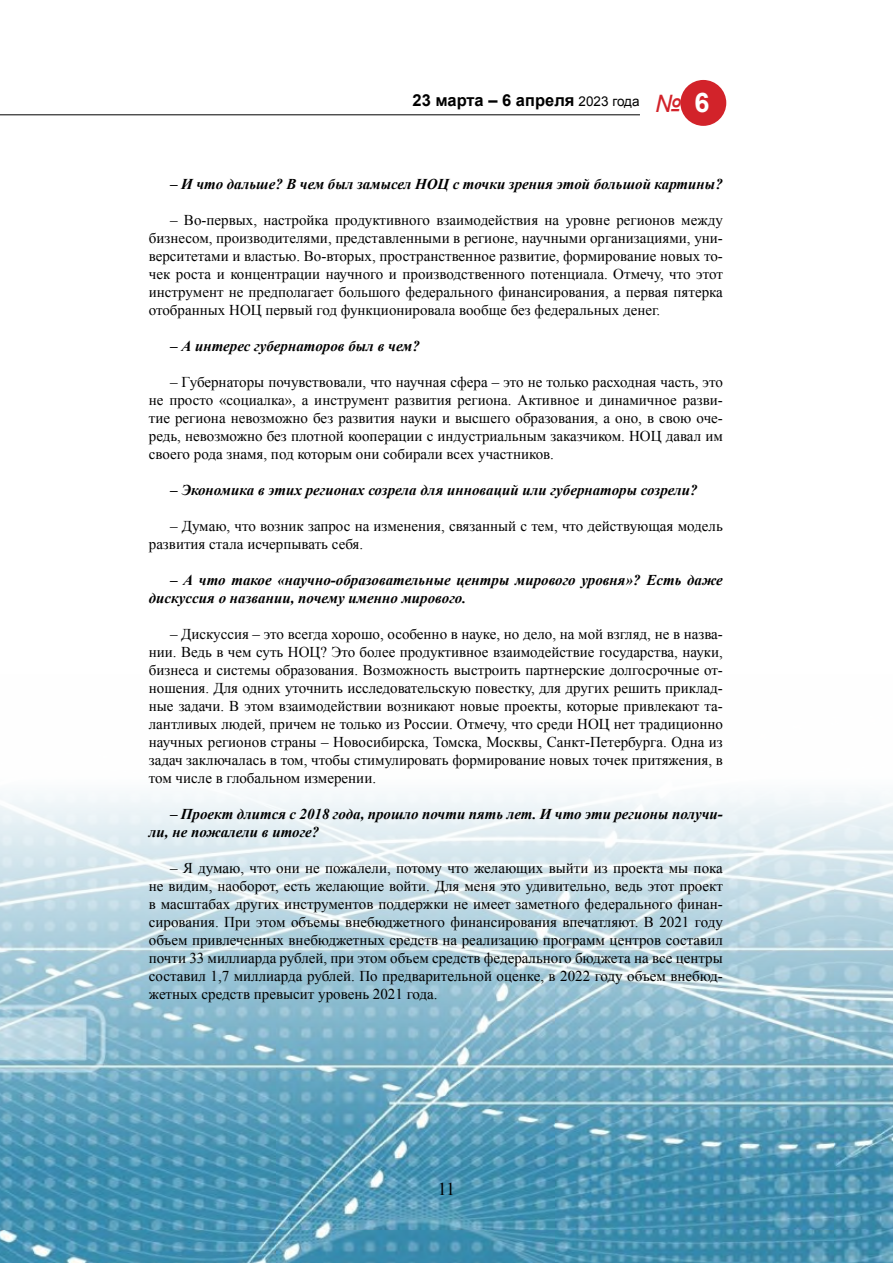
<style>
.page{position:relative;width:893px;height:1263px;background:#fff}
.page>*{position:absolute;margin:0;border:0;box-sizing:border-box;transform-origin:0 0}
.t1{font:18px "Times New Roman";color:#000}
.t2{font:700 16.5px "Arial";color:#000}
.t3{font:15px/18px "Times New Roman";color:#000;text-align:justify}
.t4{font:italic 700 15px/18px "Times New Roman";color:#000}
.s1{font-weight:400;font-size:13.5px}
.s2{font-weight:400;font-style:italic;font-size:24px;color:#d2232a}
.s3{font-size:27px;color:#fff}
</style>
<div class="page">
<img style="left:0;top:794px;width:893px;height:469px">
<hr style="left:0;top:114px;width:640px;height:1px;background:#000">
<div style="left:680px;top:80px;width:46px;height:46px;background:#d2232a;border-radius:50%"></div>
<p class="t2" style="left:413px;top:89px;width:299px">23 марта – 6 апреля <span class="s1">2023 года</span> <span class="s2">№</span> <span class="s3">6</span></p>
<p class="t4" style="left:170px;top:174px;width:554px">‒ И что дальше? В чем был замысел НОЦ с точки зрения этой большой картины?</p>
<p class="t3" style="left:149px;top:210px;width:576px;text-indent:21px">‒ Во-первых, настройка продуктивного взаимодействия на уровне регионов между бизнесом, производителями, представленными в регионе, научными организациями, уни&shy;верситетами и властью. Во-вторых, пространственное развитие, формирование новых то&shy;чек роста и концентрации научного и производственного потенциала. Отмечу, что этот инструмент не предполагает большого федерального финансирования, а первая пятерка отобранных НОЦ первый год функционировала вообще без федеральных денег.</p>
<p class="t4" style="left:170px;top:336px;width:251px">‒ А интерес губернаторов был в чем?</p>
<p class="t3" style="left:149px;top:372px;width:576px;text-indent:21px">‒ Губернаторы почувствовали, что научная сфера ‒ это не только расходная часть, это не просто «социалка», а инструмент развития региона. Активное и динамичное разви&shy;тие региона невозможно без развития науки и высшего образования, а оно, в свою оче&shy;редь, невозможно без плотной кооперации с индустриальным заказчиком. НОЦ давал им своего рода знамя, под которым они собирали всех участников.</p>
<p class="t4" style="left:170px;top:480px;width:529px">‒ Экономика в этих регионах созрела для инноваций или губернаторы созрели?</p>
<p class="t3" style="left:149px;top:516px;width:576px;text-indent:21px">‒ Думаю, что возник запрос на изменения, связанный с тем, что действующая модель развития стала исчерпывать себя.</p>
<p class="t4" style="left:149px;top:570px;width:576px;text-indent:21px">‒ А что такое «научно-образовательные центры мирового уровня»? Есть даже дискуссия о названии, почему именно мирового.</p>
<p class="t3" style="left:149px;top:624px;width:576px;text-indent:21px">‒ Дискуссия ‒ это всегда хорошо, особенно в науке, но дело, на мой взгляд, не в назва&shy;нии. Ведь в чем суть НОЦ? Это более продуктивное взаимодействие государства, науки, бизнеса и системы образования. Возможность выстроить партнерские долгосрочные от&shy;ношения. Для одних уточнить исследовательскую повестку, для других решить приклад&shy;ные задачи. В этом взаимодействии возникают новые проекты, которые привлекают та&shy;лантливых людей, причем не только из России. Отмечу, что среди НОЦ нет традиционно научных регионов страны ‒ Новосибирска, Томска, Москвы, Санкт-Петербурга. Одна из задач заключалась в том, чтобы стимулировать формирование новых точек притяжения, в том числе в глобальном измерении.</p>
<p class="t4" style="left:149px;top:804px;width:576px;text-indent:21px">‒ Проект длится с 2018 года, прошло почти пять лет. И что эти регионы получи&shy;ли, не пожалели в итоге?</p>
<p class="t3" style="left:149px;top:858px;width:576px;text-indent:21px">‒ Я думаю, что они не пожалели, потому что желающих выйти из проекта мы пока не видим, наоборот, есть желающие войти. Для меня это удивительно, ведь этот проект в масштабах других инструментов поддержки не имеет заметного федерального финан&shy;сирования. При этом объемы внебюджетного финансирования впечатляют. В 2021 году объем привлеченных внебюджетных средств на реализацию программ центров составил почти 33 миллиарда рублей, при этом объем средств федерального бюджета на все центры составил 1,7 миллиарда рублей. По предварительной оценке, в 2022 году объем внебюд&shy;жетных средств превысит уровень 2021 года.</p>
<p class="t1" style="left:438px;top:1176px;width:19px">11</p>
</div>
